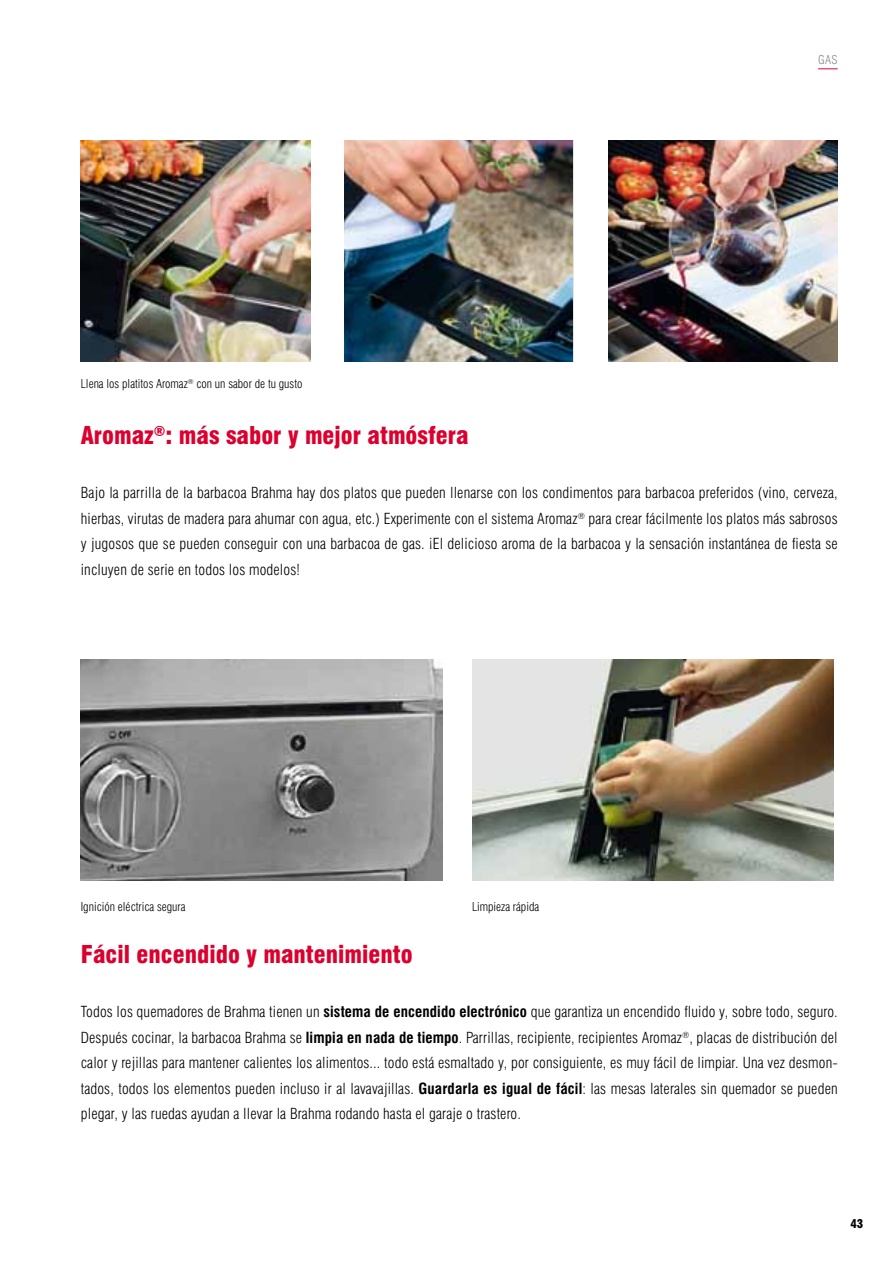
<style>
.page{position:relative;width:893px;height:1263px;background:#fff}
.page>*{position:absolute;margin:0;border:0;box-sizing:border-box;transform-origin:0 0}
.t1{font:900 condensed 24px "Swiss 721 BT";color:#dc002e}
.t2{font:300 condensed 15px/25.5px "Swiss 721 BT";letter-spacing:.01em;color:#000;text-align:justify}
.t3{font:300 condensed 12px "Swiss 721 BT";color:#000}
.t4{font:300 condensed 12px "Swiss 721 BT";color:#87888a}
.t5{font:900 condensed 12px "Swiss 721 BT";color:#000}
.s1{font-weight:700}
</style>
<div class="page">
<img style="left:81px;top:659px;width:361px;height:221px">
<img style="left:472px;top:659px;width:361px;height:221px">
<img style="left:81px;top:140px;width:229px;height:221px">
<img style="left:344px;top:140px;width:229px;height:221px">
<img style="left:608px;top:140px;width:230px;height:221px">
<svg style="left:818px;top:69px;width:20px;height:1px"></svg>
<p class="t3" style="left:81px;top:376px;width:223px">Llena los platitos Aromaz<sup>®</sup> con un sabor de tu gusto</p>
<p class="t4" style="left:818px;top:53px;width:21px">GAS</p>
<h1 class="t1" style="left:81px;top:421px;width:389px">Aromaz<sup>®</sup>: más sabor y mejor atmósfera</h1>
<p class="t2" style="left:81px;top:480px;width:758px">Bajo la parrilla de la barbacoa Brahma hay dos platos que pueden llenarse con los condimentos para barbacoa preferidos (vino, cerveza, hierbas, virutas de madera para ahumar con agua, etc.) Experimente con el sistema Aromaz<sup>®</sup> para crear fácilmente los platos más sabrosos y jugosos que se pueden conseguir con una barbacoa de gas. ¡El delicioso aroma de la barbacoa y la sensación instantánea de fiesta se incluyen de serie en todos los modelos!</p>
<p class="t3" style="left:81px;top:899px;width:106px">Ignición eléctrica segura</p>
<p class="t3" style="left:472px;top:899px;width:69px">Limpieza rápida</p>
<h1 class="t1" style="left:81px;top:940px;width:333px">Fácil encendido y mantenimiento</h1>
<p class="t2" style="left:81px;top:999px;width:758px">Todos los quemadores de Brahma tienen un <span class="s1">sistema de encendido electrónico</span> que garantiza un encendido fluido y, sobre todo, seguro.<br>Después cocinar, la barbacoa Brahma se <span class="s1">limpia en nada de tiempo</span>. Parrillas, recipiente, recipientes Aromaz<sup>®</sup>, placas de distribución del calor y rejillas para mantener calientes los alimentos... todo está esmaltado y, por consiguiente, es muy fácil de limpiar. Una vez desmon&shy;tados, todos los elementos pueden incluso ir al lavavajillas. <span class="s1">Guardarla es igual de fácil</span>: las mesas laterales sin quemador se pueden plegar, y las ruedas ayudan a llevar la Brahma rodando hasta el garaje o trastero.</p>
<p class="t5" style="left:850px;top:1216px;width:14px">43</p>
</div>
